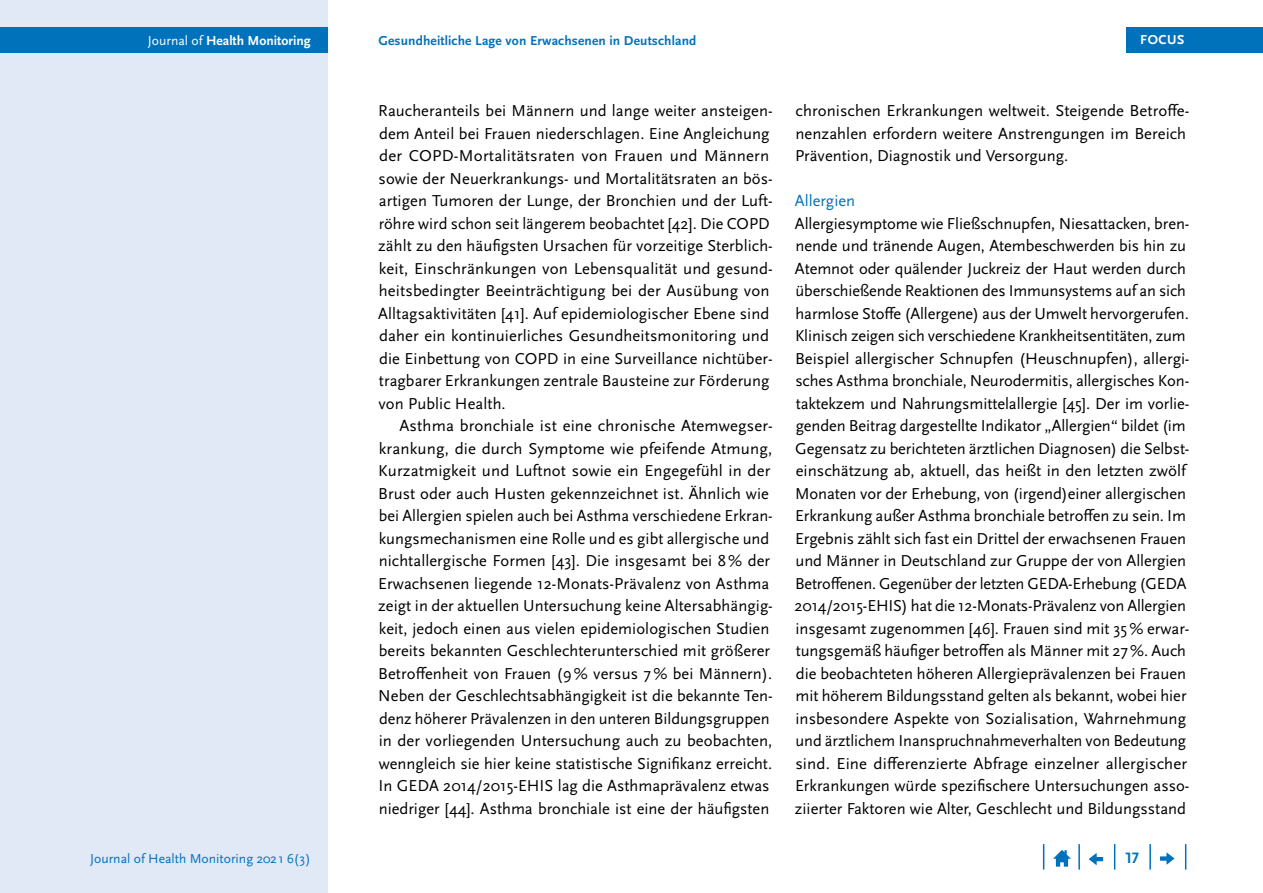
<style>
.page{position:relative;width:1263px;height:893px;background:#fff}
.page>*{position:absolute;margin:0;border:0;box-sizing:border-box;transform-origin:0 0}
.Copy{font:16.5px/22.5px "Scala Sans Pro";color:#000}
.Copy_Einzug{font:16.5px/22.5px "Scala Sans Pro";letter-spacing:.005em;color:#000}
.t1{font:16.5px "Scala Sans Pro";color:#0072bc}
.t2{font:700 15.75px "Scala Sans Pro";color:#0072bc}
.t3{font:13.65px "Scala Sans Pro";color:#0072bc}
.t4{font:700 13.65px "Scala Sans Pro";color:#fff}
.t5{font:700 13.5px "Scala Sans Pro";letter-spacing:.01em;color:#0072bc}
.t6{font:700 13.5px "Scala Sans Pro";letter-spacing:.04em;color:#fff}
.s1{font-weight:400}
</style>
<div class="page">
<div style="left:0;top:0;width:327px;height:893px;background:#e1e8f6"></div>
<div style="left:0;top:28px;width:327px;height:25px;background:#0072bc"></div>
<svg style="left:1185px;top:844px;width:1px;height:26px"></svg>
<hr style="left:1149px;top:844px;width:2px;height:26px;background:#0072bc">
<svg style="left:1114px;top:844px;width:1px;height:26px"></svg>
<hr style="left:1078px;top:844px;width:2px;height:26px;background:#0072bc">
<svg style="left:1043px;top:844px;width:1px;height:26px"></svg>
<svg style="left:1053px;top:850px;width:18px;height:17px"></svg>
<svg style="left:1089px;top:853px;width:14px;height:12px"></svg>
<svg style="left:1160px;top:852px;width:14px;height:13px"></svg>
<div style="left:1126px;top:28px;width:137px;height:25px;background:#0072bc"></div>
<p class="t4" style="left:148px;top:33px;width:164px"><span class="s1">Journal of</span> Health Monitoring</p>
<p class="t5" style="left:378px;top:33px;width:319px">Gesundheitliche Lage von Erwachsenen in Deutschland</p>
<p class="Copy" style="left:378px;top:99px;width:396px">Raucheranteils bei Männern und lange weiter ansteigen&shy;dem Anteil bei Frauen niederschlagen. Eine Angleichung der COPD-Mortalitätsraten von Frauen und Männern sowie der Neuerkrankungs- und Mortalitätsraten an bös&shy;artigen Tumoren der Lunge, der Bronchien und der Luft&shy;röhre wird schon seit längerem beobachtet [42]. Die COPD zählt zu den häufigsten Ursachen für vorzeitige Sterblich&shy;keit, Einschränkungen von Lebensqualität und gesund&shy;heitsbedingter Beeinträchtigung bei der Ausübung von Alltagsaktivitäten [41]. Auf epidemiologischer Ebene sind daher ein kontinuierliches Gesundheitsmonitoring und die Einbettung von COPD in eine Surveillance nichtüber&shy;tragbarer Erkrankungen zentrale Bausteine zur Förderung von Public Health.</p>
<p class="Copy_Einzug" style="left:378px;top:414px;width:396px;text-indent:21px">Asthma bronchiale ist eine chronische Atemwegser&shy;krankung, die durch Symptome wie pfeifende Atmung, Kurzatmigkeit und Luftnot sowie ein Engegefühl in der Brust oder auch Husten gekennzeichnet ist. Ähnlich wie bei Allergien spielen auch bei Asthma verschiedene Erkran&shy;kungsmechanismen eine Rolle und es gibt allergische und nichtallergische Formen [43]. Die insgesamt bei 8% der Erwachsenen liegende 12-Monats-Prävalenz von Asthma zeigt in der aktuellen Untersuchung keine Altersabhängig&shy;keit, jedoch einen aus vielen epidemiologischen Studien bereits bekannten Geschlechterunterschied mit größerer Betroffenheit von Frauen (9% versus 7% bei Männern).<br>Neben der Geschlechtsabhängigkeit ist die bekannte Ten&shy;denz höherer Prävalenzen in den unteren Bildungsgruppen in der vorliegenden Untersuchung auch zu beobachten, wenngleich sie hier keine statistische Signifikanz erreicht.<br>In GEDA 2014/2015-EHIS lag die Asthmaprävalenz etwas niedriger [44]. Asthma bronchiale ist eine der häufigsten</p>
<p class="t6" style="left:1140px;top:32px;width:46px">FOCUS</p>
<p class="Copy_Einzug" style="left:795px;top:99px;width:396px">chronischen Erkrankungen weltweit. Steigende Betroffe&shy;nenzahlen erfordern weitere Anstrengungen im Bereich<br>Prävention, Diagnostik und Versorgung.</p>
<h3 class="t1" style="left:795px;top:191px;width:62px">Allergien</h3>
<p class="Copy" style="left:795px;top:212px;width:396px">Allergiesymptome wie Fließschnupfen, Niesattacken, bren&shy;nende und tränende Augen, Atembeschwerden bis hin zu Atemnot oder quälender Juckreiz der Haut werden durch überschießende Reaktionen des Immunsystems auf an sich harmlose Stoffe (Allergene) aus der Umwelt hervorgerufen.<br>Klinisch zeigen sich verschiedene Krankheitsentitäten, zum Beispiel allergischer Schnupfen (Heuschnupfen), allergi&shy;sches Asthma bronchiale, Neurodermitis, allergisches Kon&shy;taktekzem und Nahrungsmittelallergie [45]. Der im vorlie&shy;genden Beitrag dargestellte Indikator „Allergien“ bildet (im Gegensatz zu berichteten ärztlichen Diagnosen) die Selbst&shy;einschätzung ab, aktuell, das heißt in den letzten zwölf Monaten vor der Erhebung, von (irgend)einer allergischen Erkrankung außer Asthma bronchiale betroffen zu sein. Im Ergebnis zählt sich fast ein Drittel der erwachsenen Frauen und Männer in Deutschland zur Gruppe der von Allergien Betroffenen. Gegenüber der letzten GEDA-Erhebung (GEDA 2014/2015-EHIS) hat die 12-Monats-Prävalenz von Allergien insgesamt zugenommen [46]. Frauen sind mit 35% erwar&shy;tungsgemäß häufiger betroffen als Männer mit 27%. Auch die beobachteten höheren Allergieprävalenzen bei Frauen mit höherem Bildungsstand gelten als bekannt, wobei hier insbesondere Aspekte von Sozialisation, Wahrnehmung und ärztlichem Inanspruchnahmeverhalten von Bedeutung sind. Eine differenzierte Abfrage einzelner allergischer Erkrankungen würde spezifischere Untersuchungen asso&shy;ziierter Faktoren wie Alter, Geschlecht und Bildungsstand</p>
<p class="t3" style="left:90px;top:850px;width:222px">Journal of Health Monitoring 2021 6(3)</p>
<p class="t2" style="left:1125px;top:849px;width:15px">17</p>
</div>
